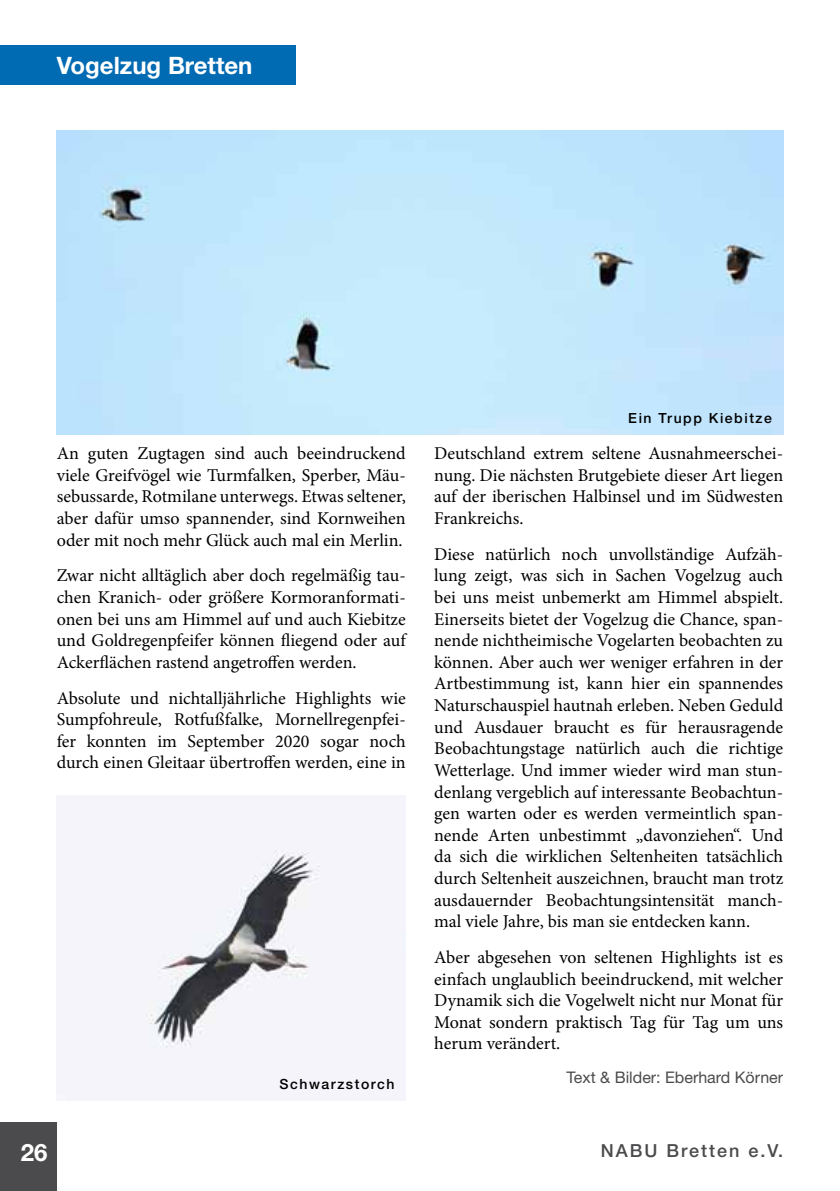
<style>
.page{position:relative;width:840px;height:1191px;background:#fff}
.page>*{position:absolute;margin:0;border:0;box-sizing:border-box;transform-origin:0 0}
.t1{font:700 24px "Helvetica Neue LT Std";color:#fff}
.t2{font:18px/21.6px "Minion Pro";color:#000;text-align:justify}
.t3{font:500 18px "Helvetica Neue LT Std";letter-spacing:.11em;color:#4b4b4d}
.t4{font:16px "Helvetica Neue LT Std";color:#4b4b4d}
.t5{font:500 14px "Helvetica Neue LT Std";letter-spacing:.11em;color:#000}
</style>
<div class="page">
<div style="left:0;top:1123px;width:57px;height:68px;background:#4b4b4d"></div>
<div style="left:0;top:45px;width:295px;height:40px;background:#006ab3"></div>
<div style="left:57px;top:130px;width:725px;height:305px;background:#c0e7fc"></div>
<img style="left:57px;top:796px;width:348px;height:304px">
<h1 class="t1" style="left:57px;top:50px;width:197px">Vogelzug Bretten</h1>
<p class="t2" style="left:57px;top:443px;width:350px">An guten Zugtagen sind auch beeindruckend viele Greifvögel wie Turmfalken, Sperber, Mäu&shy;sebussarde, Rotmilane unterwegs. Etwas seltener, aber dafür umso spannender, sind Kornweihen oder mit noch mehr Glück auch mal ein Merlin.</p>
<p class="t2" style="left:57px;top:565px;width:350px">Zwar nicht alltäglich aber doch regelmäßig tau&shy;chen Kranich- oder größere Kormoranformati&shy;onen bei uns am Himmel auf und auch Kiebitze und Goldregenpfeifer können fliegend oder auf Ackerflächen rastend angetroffen werden.</p>
<p class="t2" style="left:57px;top:687px;width:350px">Absolute und nichtalljährliche Highlights wie Sumpfohreule, Rotfußfalke, Mornellregenpfei&shy;fer konnten im September 2020 sogar noch durch einen Gleitaar übertroffen werden, eine in</p>
<p class="t5" style="left:279px;top:1075px;width:116px">Schwarzstorch</p>
<p class="t5" style="left:628px;top:410px;width:145px">Ein Trupp Kiebitze</p>
<p class="t2" style="left:434px;top:443px;width:350px">Deutschland extrem seltene Ausnahmeerschei&shy;nung. Die nächsten Brutgebiete dieser Art liegen auf der iberischen Halbinsel und im Südwesten Frankreichs.</p>
<p class="t2" style="left:434px;top:543px;width:350px">Diese natürlich noch unvollständige Aufzäh&shy;lung zeigt, was sich in Sachen Vogelzug auch bei uns meist unbemerkt am Himmel abspielt.<br>Einerseits bietet der Vogelzug die Chance, span&shy;nende nichtheimische Vogelarten beobachten zu können. Aber auch wer weniger erfahren in der Artbestimmung ist, kann hier ein spannendes Naturschauspiel hautnah erleben. Neben Geduld und Ausdauer braucht es für herausragende Beobachtungstage natürlich auch die richtige Wetterlage. Und immer wieder wird man stun&shy;denlang vergeblich auf interessante Beobachtun&shy;gen warten oder es werden vermeintlich span&shy;nende Arten unbestimmt „davonziehen“. Und da sich die wirklichen Seltenheiten tatsächlich durch Seltenheit auszeichnen, braucht man trotz ausdauernder Beobachtungsintensität manch&shy;mal viele Jahre, bis man sie entdecken kann.</p>
<p class="t2" style="left:434px;top:946px;width:350px">Aber abgesehen von seltenen Highlights ist es einfach unglaublich beeindruckend, mit welcher Dynamik sich die Vogelwelt nicht nur Monat für Monat sondern praktisch Tag für Tag um uns herum verändert.</p>
<p class="t4" style="left:566px;top:1067px;width:218px">Text &amp; Bilder: Eberhard Körner</p>
<h1 class="t1" style="left:21px;top:1138px;width:28px">26</h1>
<p class="t3" style="left:600px;top:1139px;width:184px">NABU Bretten e.V.</p>
</div>
